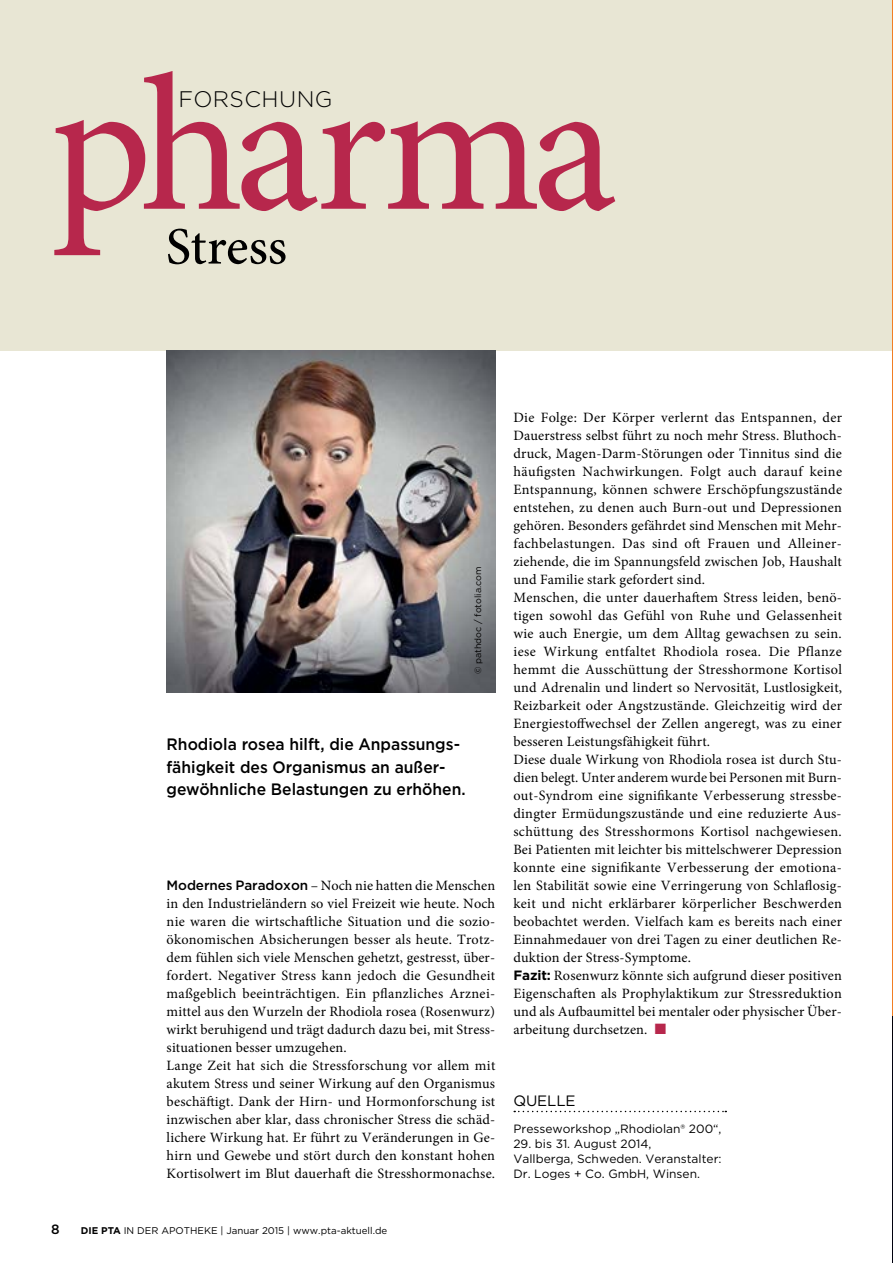
<style>
.page{position:relative;width:893px;height:1263px;background:#fff}
.page>*{position:absolute;margin:0;border:0;box-sizing:border-box;transform-origin:0 0}
.t1{font:193.5px "Minion Pro";letter-spacing:-.05em;color:#b7274c}
.t2{font:500 52.5px "Minion Pro";letter-spacing:-.005em;color:#000}
.t3{font:300 22.5px "Gotham";letter-spacing:.02em;color:#000}
.t4{font:500 16.5px/22.5px "Gotham";color:#000;scale:.95 1}
.t5{font:15px "Gotham";letter-spacing:-.01em;color:#000}
.t6{font:14.25px/18px "Minion Pro";letter-spacing:.015em;color:#000}
.t7{font:500 13.5px "Gotham";color:#000}
.t8{font:12px/15px "Gotham";color:#000}
.t9{font:9.75px "Gotham";color:#000}
.t10{font:9px "Gotham";color:#000}
.s1{font-family:"Gotham";font-weight:500;font-size:13.5px}
.s2{font-weight:700}
.s3{font-family:"Gotham";font-weight:700;font-size:13.5px}
.s4{color:#b7274c}
</style>
<div class="page">
<div style="left:0;top:0;width:893px;height:350px;background:#e8e6d4"></div>
<img style="left:892px;top:853px;width:1px;height:163px">
<svg style="left:892px;top:1016px;width:1px;height:27px"></svg>
<hr style="left:892px;top:452px;width:1px;height:224px;background:#f17e24">
<img style="left:892px;top:676px;width:1px;height:177px">
<img style="left:167px;top:350px;width:328px;height:342px">
<svg style="left:514px;top:1111px;width:212px;height:1px"></svg>
<h1 class="t1" style="left:51px;top:17px;width:567px">pharma</h1>
<h3 class="t3" style="left:179px;top:85px;width:155px">FORSCHUNG</h3>
<h2 class="t2" style="left:166px;top:211px;width:123px">Stress</h2>
<p class="t10" style="left:472px;top:674px;width:109px;rotate:-90deg">© pathdoc / fotolia.com</p>
<p class="t4" style="left:167px;top:733px;width:316px">Rhodiola rosea hilft, die Anpassungs&shy;fähigkeit des Organismus an außer&shy;gewöhnliche Belastungen zu erhöhen.</p>
<p class="t6" style="left:167px;top:877px;width:330px"><span class="s1">Modernes Paradoxon</span> – Noch nie hatten die Menschen in den Industrieländern so viel Freizeit wie heute. Noch nie waren die wirtschaftliche Situation und die sozio&shy;ökonomischen Absicherungen besser als heute. Trotz&shy;dem fühlen sich viele Menschen gehetzt, gestresst, über&shy;fordert. Negativer Stress kann jedoch die Gesundheit maßgeblich beeinträchtigen. Ein pflanzliches Arznei&shy;mittel aus den Wurzeln der Rhodiola rosea (Rosenwurz) wirkt beruhigend und trägt dadurch dazu bei, mit Stress&shy;situationen besser umzugehen.<br>Lange Zeit hat sich die Stressforschung vor allem mit akutem Stress und seiner Wirkung auf den Organismus beschäftigt. Dank der Hirn- und Hormonforschung ist inzwischen aber klar, dass chronischer Stress die schäd&shy;lichere Wirkung hat. Er führt zu Veränderungen in Ge&shy;hirn und Gewebe und stört durch den konstant hohen Kortisolwert im Blut dauerhaft die Stresshormonachse.</p>
<p class="t7" style="left:51px;top:1220px;width:10px">8</p>
<p class="t9" style="left:81px;top:1224px;width:308px"><span class="s2">DIE PTA</span> IN DER APOTHEKE | Januar 2015 | www.pta-aktuell.de</p>
<p class="t6" style="left:513px;top:409px;width:330px">Die Folge: Der Körper verlernt das Entspannen, der Dauerstress selbst führt zu noch mehr Stress. Bluthoch&shy;druck, Magen-Darm-Störungen oder Tinnitus sind die häufigsten Nachwirkungen. Folgt auch darauf keine Entspannung, können schwere Erschöpfungszustände entstehen, zu denen auch Burn-out und Depressionen gehören. Besonders gefährdet sind Menschen mit Mehr&shy;fachbelastungen. Das sind oft Frauen und Alleiner&shy;ziehende, die im Spannungsfeld zwischen Job, Haushalt und Familie stark gefordert sind.<br>Menschen, die unter dauerhaftem Stress leiden, benö&shy;tigen sowohl das Gefühl von Ruhe und Gelassenheit wie auch Energie, um dem Alltag gewachsen zu sein. iese Wirkung entfaltet Rhodiola rosea. Die Pflanze hemmt die Ausschüttung der Stresshormone Kortisol und Adrenalin und lindert so Nervosität, Lustlosigkeit, Reizbarkeit oder Angstzustände. Gleichzeitig wird der Energiestoffwechsel der Zellen angeregt, was zu einer besseren Leistungsfähigkeit führt.<br>Diese duale Wirkung von Rhodiola rosea ist durch Stu&shy;dien belegt. Unter anderem wurde bei Personen mit Burn&shy;out-Syndrom eine signifikante Verbesserung stressbe&shy;dingter Ermüdungszustände und eine reduzierte Aus&shy;schüttung des Stresshormons Kortisol nachgewiesen.<br>Bei Patienten mit leichter bis mittelschwerer Depression konnte eine signifikante Verbesserung der emotiona&shy;len Stabilität sowie eine Verringerung von Schlaflosig&shy;keit und nicht erklärbarer körperlicher Beschwerden beobachtet werden. Vielfach kam es bereits nach einer Einnahmedauer von drei Tagen zu einer deutlichen Re&shy;duktion der Stress-Symptome.<br><span class="s3">Fazit:</span> Rosenwurz könnte sich aufgrund dieser positiven Eigenschaften als Prophylaktikum zur Stressreduktion und als Aufbaumittel bei mentaler oder physischer Über&shy;arbeitung durchsetzen. <span class="s4">■</span></p>
<p class="t5" style="left:513px;top:1091px;width:64px">QUELLE</p>
<p class="t8" style="left:513px;top:1121px;width:210px">Presseworkshop „Rhodiolan® 200“,</p>
<p class="t8" style="left:513px;top:1136px;width:210px">29. bis 31. August 2014,<br>Vallberga, Schweden. Veranstalter:<br>Dr. Loges + Co. GmbH, Winsen.</p>
</div>
